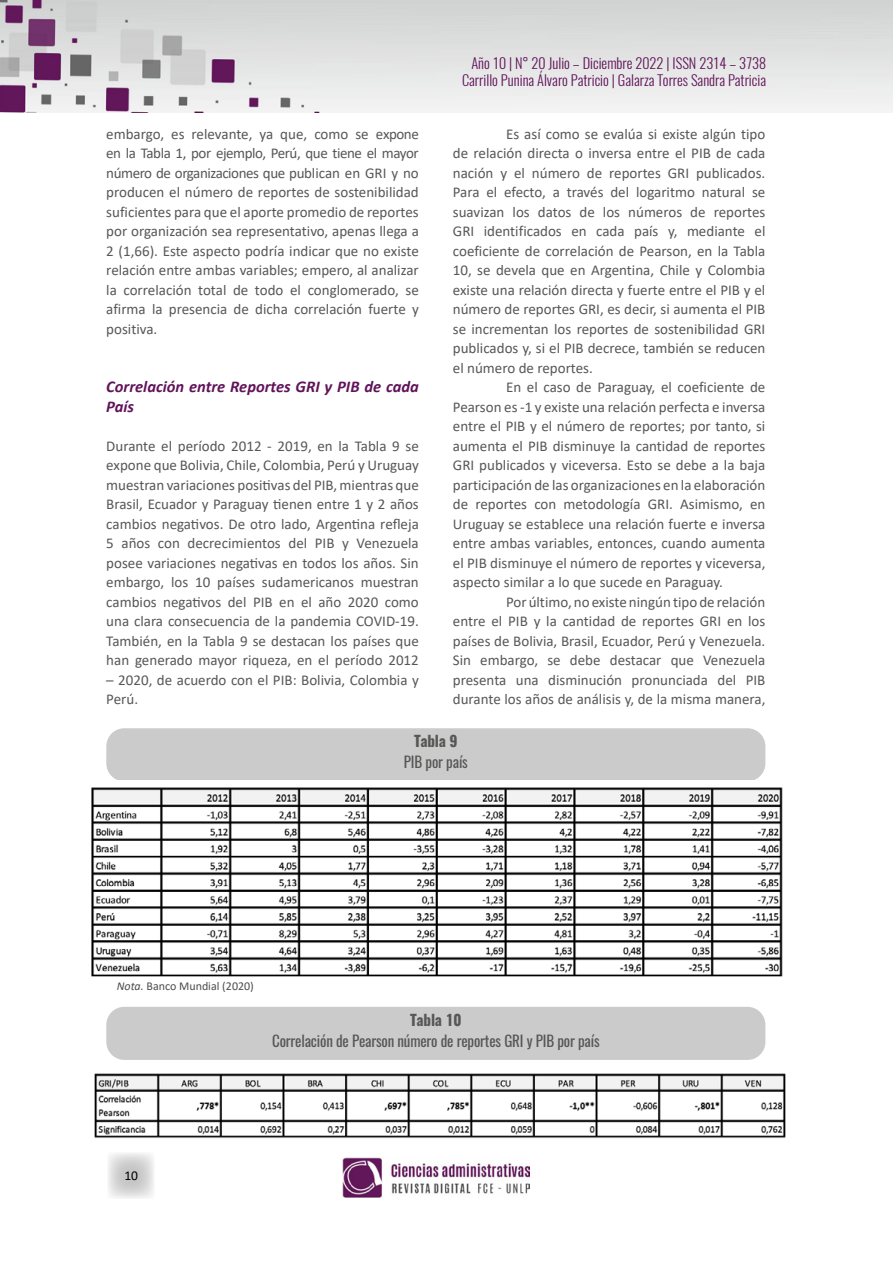
<style>
.page{position:relative;width:893px;height:1263px;background:#fff}
.page>*{position:absolute;margin:0;border:0;box-sizing:border-box;transform-origin:0 0}
.t1{font:italic 700 16.5px/19.5px "Calibri";color:#61135a}
.t2{font:15px/19.5px "Calibri";color:#575756;text-align:justify}
.t3{font:15px "Oswald";letter-spacing:-.01em;color:#575756}
.t4{font:700 15px "Oswald";letter-spacing:-.01em;color:#575756}
.t5{font:300 14.4px/17.2px "Oswald";color:#61135a;text-align:right}
.t6{font:13.5px "Calibri";color:#000}
.t7{font:12px "Calibri";color:#4d4d4d}
.s1{font-style:italic}
</style>
<div class="page">
<svg style="left:108px;top:1153px;width:46px;height:45px"></svg>
<img style="left:0;top:0;width:893px;height:112px">
<img style="left:342px;top:1157px;width:187px;height:41px">
<div style="left:106px;top:728px;width:659px;height:53px;background:#c6c6c6;border-radius:18px"></div>
<div style="left:106px;top:1007px;width:659px;height:53px;background:#c6c6c6;border-radius:18px"></div>
<img style="left:91px;top:780px;width:692px;height:197px">
<img style="left:94px;top:1073px;width:692px;height:65px">
<p class="t5" style="left:462px;top:52px;width:306px">Año 10 | N° 20 Julio – Diciembre 2022 | ISSN 2314 – 3738<br>Carrillo Punina Álvaro Patricio | Galarza Torres Sandra Patricia</p>
<p class="t2" style="left:453px;top:124px;width:314px;text-indent:53px">Es así como se evalúa si existe algún tipo de relación directa o inversa entre el PIB de cada nación y el número de reportes GRI publicados.<br>Para el efecto, a través del logaritmo natural se suavizan los datos de los números de reportes GRI identificados en cada país y, mediante el coeficiente de correlación de Pearson, en la Tabla 10, se devela que en Argentina, Chile y Colombia existe una relación directa y fuerte entre el PIB y el número de reportes GRI, es decir, si aumenta el PIB se incrementan los reportes de sostenibilidad GRI publicados y, si el PIB decrece, también se reducen el número de reportes.</p>
<p class="t2" style="left:453px;top:377px;width:314px;text-indent:53px">En el caso de Paraguay, el coeficiente de Pearson es -1 y existe una relación perfecta e inversa entre el PIB y el número de reportes; por tanto, si aumenta el PIB disminuye la cantidad de reportes GRI publicados y viceversa. Esto se debe a la baja participación de las organizaciones en la elaboración de reportes con metodología GRI. Asimismo, en Uruguay se establece una relación fuerte e inversa entre ambas variables, entonces, cuando aumenta el PIB disminuye el número de reportes y viceversa, aspecto similar a lo que sucede en Paraguay.</p>
<p class="t2" style="left:453px;top:592px;width:314px;text-indent:53px">Por último, no existe ningún tipo de relación entre el PIB y la cantidad de reportes GRI en los países de Bolivia, Brasil, Ecuador, Perú y Venezuela.<br>Sin embargo, se debe destacar que Venezuela presenta una disminución pronunciada del PIB durante los años de análisis y, de la misma manera,</p>
<p class="t4" style="left:414px;top:733px;width:45px">Tabla 9</p>
<p class="t3" style="left:404px;top:749px;width:65px">PIB por país</p>
<p class="t2" style="left:106px;top:124px;width:314px">embargo, es relevante, ya que, como se expone en la Tabla 1, por ejemplo, Perú, que tiene el mayor número de organizaciones que publican en GRI y no producen el número de reportes de sostenibilidad suficientes para que el aporte promedio de reportes por organización sea representativo, apenas llega a 2 (1,66). Este aspecto podría indicar que no existe relación entre ambas variables; empero, al analizar la correlación total de todo el conglomerado, se afirma la presencia de dicha correlación fuerte y positiva.</p>
<p class="t1" style="left:106px;top:377px;width:314px">Correlación entre Reportes GRI y PIB de cada<br>País</p>
<p class="t2" style="left:106px;top:436px;width:314px">Durante el período 2012 - 2019, en la Tabla 9 se expone que Bolivia, Chile, Colombia, Perú y Uruguay muestran variaciones positivas del PIB, mientras que Brasil, Ecuador y Paraguay tienen entre 1 y 2 años cambios negativos. De otro lado, Argentina refleja 5 años con decrecimientos del PIB y Venezuela posee variaciones negativas en todos los años. Sin embargo, los 10 países sudamericanos muestran cambios negativos del PIB en el año 2020 como una clara consecuencia de la pandemia COVID-19.<br>También, en la Tabla 9 se destacan los países que han generado mayor riqueza, en el período 2012</p>
<p class="t2" style="left:106px;top:670px;width:314px">– 2020, de acuerdo con el PIB: Bolivia, Colombia y<br>Perú.</p>
<p class="t7" style="left:117px;top:977px;width:138px"><span class="s1">Nota.</span> Banco Mundial (2020)</p>
<p class="t4" style="left:410px;top:1012px;width:53px">Tabla 10</p>
<p class="t3" style="left:272px;top:1027px;width:329px">Correlación de Pearson número de reportes GRI y PIB por país</p>
<p class="t6" style="left:124px;top:1166px;width:15px">10</p>
</div>
